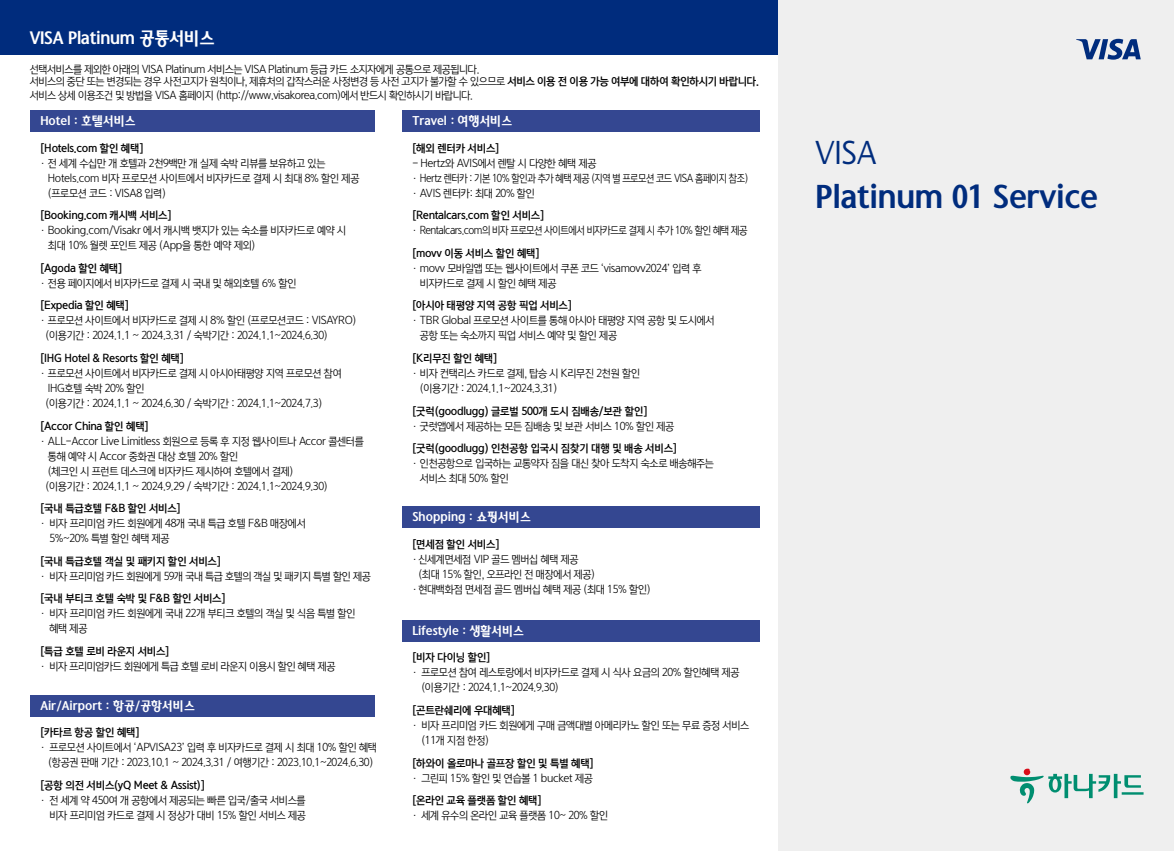
<style>
.page{position:relative;width:1174px;height:851px;background:#fff}
.page>*{position:absolute;margin:0;border:0;box-sizing:border-box;transform-origin:0 0}
.t1{font:33px "Hana B";letter-spacing:-.01em;color:#002c7d}
.t2{font:33px "Hana L";color:#002c7d}
.t3{font:18px "Hana B";letter-spacing:-.02em;color:#fff;scale:.95 1}
.t4{font:12.75px "Hana B";color:#fff;scale:.95 1}
.t5{font:10.5px/15px "Hana Gothic Pro 745";letter-spacing:-.03em;color:#000;scale:.95 1}
.t6{font:10.5px "Hana Gothic Pro 775";letter-spacing:-.03em;color:#000;scale:.95 1}
.t7{font:10.5px/15px "Hana Gothic Pro 745";letter-spacing:-.05em;color:#000;scale:.95 1}
.t8{font:10.5px "Hana Gothic Pro 745";letter-spacing:-.05em;color:#000;scale:.88 1}
.s1{font-family:"Hana Gothic Pro 775"}
</style>
<div class="page">
<div style="left:778px;top:0;width:396px;height:850px;background:#efefef"></div>
<svg style="left:1076px;top:39px;width:64px;height:21px"></svg>
<div style="left:0;top:0;width:778px;height:55px;background:#002c7d"></div>
<div style="left:402px;top:110px;width:357px;height:22px;background:#344791"></div>
<div style="left:30px;top:110px;width:344px;height:22px;background:#344791"></div>
<div style="left:30px;top:694px;width:344px;height:22px;background:#344791"></div>
<div style="left:402px;top:506px;width:357px;height:22px;background:#344791"></div>
<div style="left:402px;top:620px;width:357px;height:21px;background:#344791"></div>
<svg style="left:1010px;top:768px;width:133px;height:35px"></svg>
<h2 class="t3" style="left:30px;top:27px;width:196px">VISA Platinum 공통서비스</h2>
<p class="t5" style="left:30px;top:63px;width:769px;line-height:12px">선택서비스를 제외한 아래의 VISA Platinum 서비스는 VISA Platinum 등급 카드 소지자에게 공통으로 제공됩니다.<br>서비스의 중단 또는 변경되는 경우 사전고지가 원칙이나, 제휴처의 갑작스러운 사정변경 등 사전 고지가 불가할 수 있으므로 <span class="s1">서비스 이용 전 이용 가능 여부에 대하여 확인하시기 바랍니다.</span></p>
<p class="t5" style="left:30px;top:87px;width:468px">서비스 상세 이용조건 및 방법을 VISA 홈페이지 (http://www.visakorea.com)에서 반드시 확인하시기 바랍니다.</p>
<p class="t4" style="left:40px;top:113px;width:102px">Hotel : 호텔서비스</p>
<p class="t6" style="left:40px;top:141px;width:110px">[Hotels.com 할인 혜택]</p>
<p class="t5" style="left:48px;top:155px;width:329px;text-indent:-8px">· 전 세계 수십만 개 호텔과 2천9백만 개 실제 숙박 리뷰를 보유하고 있는<br>Hotels.com 비자 프로모션 사이트에서 비자카드로 결제 시 최대 8% 할인 제공 (프로모션 코드 : VISA8 입력)</p>
<p class="t6" style="left:40px;top:208px;width:140px">[Booking.com 캐시백 서비스]</p>
<p class="t5" style="left:48px;top:223px;width:315px;text-indent:-8px">· Booking.com/Visakr 에서 캐시백 뱃지가 있는 숙소를 비자카드로 예약 시 최대 10% 월렛 포인트 제공 (App을 통한 예약 제외)</p>
<p class="t6" style="left:40px;top:261px;width:88px">[Agoda 할인 혜택]</p>
<p class="t5" style="left:40px;top:275px;width:271px">· 전용 페이지에서 비자카드로 결제 시 국내 및 해외호텔 6% 할인</p>
<p class="t6" style="left:40px;top:298px;width:95px">[Expedia 할인 혜택]</p>
<p class="t5" style="left:46px;top:313px;width:329px;text-indent:-5px">· 프로모션 사이트에서 비자카드로 결제 시 8% 할인 (프로모션코드 : VISAYRO) (이용기간 : 2024.1.1 ~ 2024.3.31 / 숙박기간 : 2024.1.1~2024.6.30)</p>
<p class="t6" style="left:40px;top:351px;width:153px">[IHG Hotel &amp; Resorts 할인 혜택]</p>
<p class="t5" style="left:46px;top:365px;width:313px;text-indent:-5px">· 프로모션 사이트에서 비자카드로 결제 시 아시아태평양 지역 프로모션 참여<br>IHG호텔 숙박 20% 할인<br>(이용기간 : 2024.1.1 ~ 2024.6.30 / 숙박기간 : 2024.1.1~2024.7.3)</p>
<p class="t6" style="left:40px;top:418px;width:115px">[Accor China 할인 혜택]</p>
<p class="t5" style="left:46px;top:433px;width:336px;text-indent:-5px">· ALL-Accor Live Limitless 회원으로 등록 후 지정 웹사이트나 Accor 콜센터를 통해 예약 시 Accor 중화권 대상 호텔 20% 할인<br>(체크인 시 프런트 데스크에 비자카드 제시하여 호텔에서 결제)<br>(이용기간 : 2024.1.1 ~ 2024.9.29 / 숙박기간 : 2024.1.1~2024.9.30)</p>
<p class="t6" style="left:40px;top:501px;width:149px">[국내 특급호텔 F&amp;B 할인 서비스]</p>
<p class="t5" style="left:49px;top:515px;width:271px;text-indent:-9px">· 비자 프리미엄 카드 회원에게 48개 국내 특급 호텔 F&amp;B 매장에서<br>5%~20% 특별 할인 혜택 제공</p>
<p class="t6" style="left:40px;top:553px;width:192px">[국내 특급호텔 객실 및 패키지 할인 서비스]</p>
<p class="t5" style="left:40px;top:568px;width:349px">· 비자 프리미엄 카드 회원에게 59개 국내 특급 호텔의 객실 및 패키지 특별 할인 제공</p>
<p class="t6" style="left:40px;top:591px;width:196px">[국내 부티크 호텔 숙박 및 F&amp;B 할인 서비스]</p>
<p class="t5" style="left:49px;top:605px;width:324px;text-indent:-9px">· 비자 프리미엄 카드 회원에게 국내 22개 부티크 호텔의 객실 및 식음 특별 할인 혜택 제공</p>
<p class="t6" style="left:40px;top:643px;width:137px">[특급 호텔 로비 라운지 서비스]</p>
<p class="t5" style="left:40px;top:658px;width:312px">· 비자 프리미엄카드 회원에게 특급 호텔 로비 라운지 이용시 할인 혜택 제공</p>
<p class="t4" style="left:40px;top:696px;width:164px">Air/Airport : 항공/공항서비스</p>
<p class="t6" style="left:40px;top:725px;width:106px">[카타르 항공 할인 혜택]</p>
<p class="t5" style="left:40px;top:739px;width:356px;text-align:center">· 프로모션 사이트에서 ‘APVISA23’ 입력 후 비자카드로 결제 시 최대 10% 할인 혜택 (항공권 판매 기간 : 2023.10.1 ~ 2024.3.31 / 여행기간 : 2023.10.1~2024.6.30)</p>
<p class="t6" style="left:40px;top:777px;width:175px">[공항 의전 서비스(yQ Meet &amp; Assist)]</p>
<p class="t5" style="left:40px;top:792px;width:281px;text-align:right">· 전 세계 약 450여 개 공항에서 제공되는 빠른 입국/출국 서비스를 비자 프리미엄 카드로 결제 시 정상가 대비 15% 할인 서비스 제공</p>
<p class="t4" style="left:412px;top:113px;width:107px">Travel : 여행서비스</p>
<p class="t6" style="left:412px;top:141px;width:93px">[해외 렌터카 서비스]</p>
<p class="t7" style="left:412px;top:155px;width:355px">- Hertz와 AVIS에서 렌탈 시 다양한 혜택 제공<br>· Hertz 렌터카 : 기본 10% 할인과 추가 혜택 제공 (지역 별 프로모션 코드 VISA 홈페이지 참조) · AVIS 렌터카: 최대 20% 할인</p>
<p class="t6" style="left:412px;top:208px;width:140px">[Rentalcars.com 할인 서비스]</p>
<p class="t8" style="left:412px;top:224px;width:382px">· Rentalcars.com의 비자 프로모션 사이트에서 비자카드로 결제 시 추가 10% 할인 혜택 제공</p>
<p class="t6" style="left:412px;top:246px;width:135px">[movv 이동 서비스 할인 혜택]</p>
<p class="t5" style="left:420px;top:260px;width:298px;text-indent:-8px">· movv 모바일앱 또는 웹사이트에서 쿠폰 코드 ‘visamovv2024’ 입력 후 비자카드로 결제 시 할인 혜택 제공</p>
<p class="t6" style="left:412px;top:298px;width:169px">[아시아 태평양 지역 공항 픽업 서비스]</p>
<p class="t5" style="left:420px;top:313px;width:312px;text-indent:-8px">· TBR Global 프로모션 사이트를 통해 아시아 태평양 지역 공항 및 도시에서 공항 또는 숙소까지 픽업 서비스 예약 및 할인 제공</p>
<p class="t6" style="left:412px;top:351px;width:91px">[K리무진 할인 혜택]</p>
<p class="t5" style="left:420px;top:365px;width:233px;text-indent:-8px">· 비자 컨택리스 카드로 결제, 탑승 시 K리무진 2천원 할인 (이용기간 : 2024.1.1~2024.3.31)</p>
<p class="t6" style="left:412px;top:403px;width:249px">[굿럭(goodlugg) 글로벌 500개 도시 짐배송/보관 할인]</p>
<p class="t5" style="left:412px;top:418px;width:277px">· 굿럿앱에서 제공하는 모든 짐배송 및 보관 서비스 10% 할인 제공</p>
<p class="t6" style="left:412px;top:441px;width:280px">[굿럭(goodlugg) 인천공항 입국시 짐찾기 대행 및 배송 서비스]</p>
<p class="t5" style="left:420px;top:455px;width:311px;text-indent:-8px">· 인천공항으로 입국하는 교통약자 짐을 대신 찾아 도착지 숙소로 배송해주는 서비스 최대 50% 할인</p>
<p class="t4" style="left:412px;top:508px;width:126px">Shopping : 쇼핑서비스</p>
<p class="t6" style="left:412px;top:536px;width:93px">[면세점 할인 서비스]</p>
<p class="t5" style="left:412px;top:551px;width:176px">· 신세계면세점 VIP 골드 멤버십 혜택 제공</p>
<p class="t5" style="left:418px;top:566px;width:188px">(최대 15% 할인, 오프라인 전 매장에서 제공)</p>
<p class="t5" style="left:412px;top:581px;width:252px">· 현대백화점 면세점 골드 멤버십 혜택 제공 (최대 15% 할인)</p>
<p class="t4" style="left:412px;top:622px;width:119px">Lifestyle : 생활서비스</p>
<p class="t6" style="left:412px;top:650px;width:84px">[비자 다이닝 할인]</p>
<p class="t5" style="left:421px;top:665px;width:336px;text-indent:-9px">· 프로모션 참여 레스토랑에서 비자카드로 결제 시 식사 요금의 20% 할인혜택 제공 (이용기간 : 2024.1.1~2024.9.30)</p>
<p class="t6" style="left:412px;top:703px;width:110px">[곤트란쉐리에 우대혜택]</p>
<p class="t5" style="left:421px;top:717px;width:346px;text-indent:-9px">· 비자 프리미엄 카드 회원에게 구매 금액대별 아메리카노 할인 또는 무료 증정 서비스 (11개 지점 한정)</p>
<p class="t6" style="left:412px;top:755px;width:192px">[하와이 올로마나 골프장 할인 및 특별 혜택]</p>
<p class="t5" style="left:412px;top:770px;width:192px">· 그린피 15% 할인 및 연습볼 1 bucket 제공</p>
<p class="t6" style="left:412px;top:793px;width:138px">[온라인 교육 플랫폼 할인 혜택]</p>
<p class="t5" style="left:412px;top:807px;width:207px">· 세계 유수의 온라인 교육 플랫폼 10~ 20% 할인</p>
<h1 class="t2" style="left:815px;top:131px;width:62px">VISA</h1>
<h1 class="t1" style="left:815px;top:175px;width:284px">Platinum 01 Service</h1>
</div>
